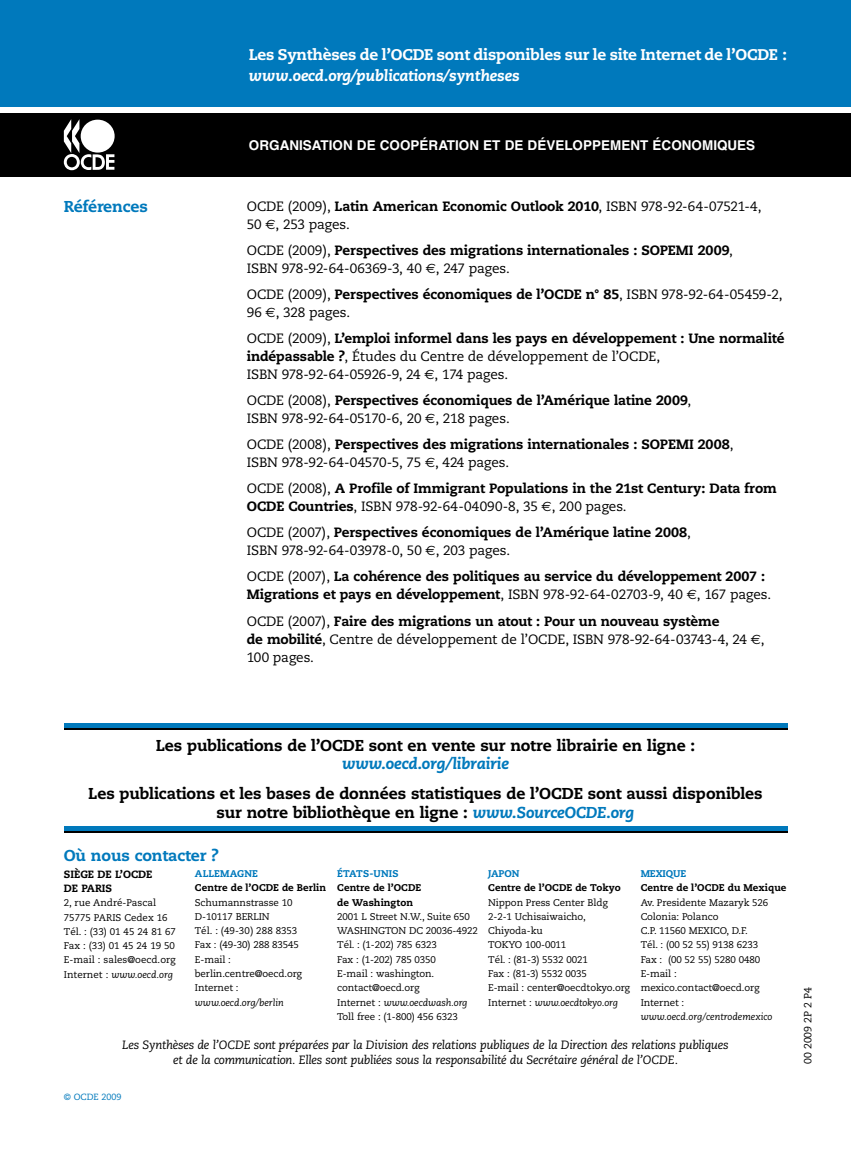
<style>
.page{position:relative;width:851px;height:1149px;background:#fff}
.page>*{position:absolute;margin:0;border:0;box-sizing:border-box;transform-origin:0 0}
.t1{font:800 15.75px/18.8px "Caecilia";letter-spacing:-.015em;color:#000;text-align:center}
._01_Heading_2{font:800 15.75px "Caecilia";letter-spacing:-.01em;color:#0079bc}
._99_ToC{font:800 15.45px/21px "Caecilia";letter-spacing:-.015em;color:#fff}
._00_Body{font:13.5px/18px "Caecilia";letter-spacing:-.015em;color:#000}
._00_Body-2{font:800 13.5px/18px "Caecilia";letter-spacing:-.01em;color:#000}
.t2{font:700 13.5px "Helvetica";color:#fff}
.t3{font:italic 12px/15px "Caecilia";letter-spacing:-.02em;color:#000;text-align:center}
.t4{font:800 10.5px/14.2px "Caecilia";color:#000}
.t5{font:10.5px "Caecilia";letter-spacing:-.005em;color:#000}
.t6{font:9.75px/14.2px "Caecilia";letter-spacing:-.01em;color:#000}
.t7{font:9px "Caecilia";color:#0079bc}
.s1{font-style:italic}
.s2{font-weight:800}
.s3{font-family:"Euro Sans"}
.s4{font-weight:400}
.s5{font-family:"Euro Sans";font-weight:400}
.s6{font-style:italic;color:#0079bc}
.s7{font-weight:800;color:#0079bc}
</style>
<div class="page">
<div style="left:0;top:0;width:850px;height:106px;background:#0079bc"></div>
<div style="left:0;top:113px;width:850px;height:63px;background:#000"></div>
<hr style="left:64px;top:723px;width:723px;height:4px;background:#0079bc">
<hr style="left:64px;top:728px;width:723px;height:1px;background:#000">
<div style="left:64px;top:825px;width:723px;height:5px;background:#0079bc"></div>
<hr style="left:64px;top:830px;width:723px;height:2px;background:#000">
<svg style="left:64px;top:119px;width:50px;height:51px"></svg>
<div style="left:81px;top:120px;width:34px;height:32px;background:#fff;border-radius:50%"></div>
<p class="_01_Heading_2" style="left:64px;top:197px;width:85px">Références</p>
<p class="_99_ToC" style="left:249px;top:44px;width:539px">Les Synthèses de l’OCDE sont disponibles sur le site Internet de l’OCDE : <span class="s1">www.oecd.org/publications/syntheses</span></p>
<p class="t2" style="left:249px;top:136px;width:508px">ORGANISATION DE COOPÉRATION ET DE DÉVELOPPEMENT ÉCONOMIQUES</p>
<p class="_00_Body" style="left:247px;top:197px;width:516px">OCDE (2009), <span class="s2">Latin American Economic Outlook 2010</span>, ISBN 978-92-64-07521-4,<br>50 <span class="s3">€</span>, 253 pages.</p>
<p class="_00_Body-2" style="left:247px;top:241px;width:487px"><span class="s4">OCDE (2009),</span> Perspectives des migrations internationales : SOPEMI 2009<span class="s4">,<br>ISBN 978-92-64-06369-3, 40</span> <span class="s5">€</span><span class="s4">, 247 pages.</span></p>
<p class="_00_Body" style="left:247px;top:285px;width:537px">OCDE (2009), <span class="s2">Perspectives économiques de l’OCDE n° 85</span>, ISBN 978-92-64-05459-2,<br>96 <span class="s3">€</span>, 328 pages.</p>
<p class="_00_Body" style="left:247px;top:329px;width:539px">OCDE (2009), <span class="s2">L’emploi informel dans les pays en développement : Une normalité indépassable ?</span>, Études du Centre de développement de l’OCDE,<br>ISBN 978-92-64-05926-9, 24 <span class="s3">€</span>, 174 pages.</p>
<p class="_00_Body" style="left:247px;top:391px;width:446px">OCDE (2008), <span class="s2">Perspectives économiques de l’Amérique latine 2009</span>,<br>ISBN 978-92-64-05170-6, 20 <span class="s3">€</span>, 218 pages.</p>
<p class="_00_Body-2" style="left:247px;top:435px;width:488px"><span class="s4">OCDE (2008),</span> Perspectives des migrations internationales : SOPEMI 2008<span class="s4">,<br>ISBN 978-92-64-04570-5, 75</span> <span class="s5">€</span><span class="s4">, 424 pages.</span></p>
<p class="_00_Body-2" style="left:247px;top:479px;width:531px"><span class="s4">OCDE (2008),</span> A Profile of Immigrant Populations in the 21st Century: Data from<br>OCDE Countries<span class="s4">, ISBN 978-92-64-04090-8, 35</span> <span class="s5">€</span><span class="s4">, 200 pages.</span></p>
<p class="_00_Body" style="left:247px;top:523px;width:445px">OCDE (2007), <span class="s2">Perspectives économiques de l’Amérique latine 2008</span>,<br>ISBN 978-92-64-03978-0, 50 <span class="s3">€</span>, 203 pages.</p>
<p class="_00_Body-2" style="left:247px;top:567px;width:525px"><span class="s4">OCDE (2007),</span> La cohérence des politiques au service du développement 2007 :<br>Migrations et pays en développement<span class="s4">, ISBN 978-92-64-02703-9, 40</span> <span class="s5">€</span><span class="s4">, 167 pages.</span></p>
<p class="_00_Body" style="left:247px;top:612px;width:519px">OCDE (2007), <span class="s2">Faire des migrations un atout : Pour un nouveau système<br>de mobilité</span>, Centre de développement de l’OCDE, ISBN 978-92-64-03743-4, 24 <span class="s3">€</span>,<br>100 pages.</p>
<p class="t1" style="left:156px;top:735px;width:541px">Les publications de l’OCDE sont en vente sur notre librairie en ligne : <span class="s6">www.oecd.org/librairie</span></p>
<p class="t1" style="left:88px;top:783px;width:676px">Les publications et les bases de données statistiques de l’OCDE sont aussi disponibles sur notre bibliothèque en ligne : <span class="s6">www.SourceOCDE.org</span></p>
<p class="_01_Heading_2" style="left:64px;top:845px;width:156px">Où nous contacter ?</p>
<p class="t4" style="left:64px;top:866px;width:90px">SIÈGE DE L’OCDE<br>DE PARIS</p>
<p class="t6" style="left:64px;top:895px;width:114px">2, rue André-Pascal<br>75775 PARIS Cedex 16<br>Tél. : (33) 01 45 24 81 67<br>Fax : (33) 01 45 24 19 50<br>E-mail : sales@oecd.org<br>Internet : <span class="s1">www.oecd.org</span></p>
<p class="t6" style="left:195px;top:866px;width:133px"><span class="s7">ALLEMAGNE<br></span><span class="s2">Centre de l’OCDE de Berlin<br></span>Schumannstrasse 10<br>D-10117 BERLIN<br>Tél. : (49-30) 288 8353<br>Fax : (49-30) 288 83545<br>E-mail : berlin.centre@oecd.org<br>Internet : <span class="s1">www.oecd.org/berlin</span></p>
<p class="t6" style="left:337px;top:866px;width:142px"><span class="s7">ÉTATS-UNIS<br></span><span class="s2">Centre de l’OCDE<br>de Washington<br></span>2001 L Street N.W., Suite 650<br>WASHINGTON DC 20036-4922<br>Tél. : (1-202) 785 6323<br>Fax : (1-202) 785 0350<br>E-mail : washington. contact@oecd.org<br>Internet : <span class="s1">www.oecdwash.org<br></span>Toll free : (1-800) 456 6323</p>
<p class="t6" style="left:488px;top:866px;width:143px"><span class="s7">JAPON<br></span><span class="s2">Centre de l’OCDE de Tokyo<br></span>Nippon Press Center Bldg<br>2-2-1 Uchisaiwaicho,<br>Chiyoda-ku<br>TOKYO 100-0011<br>Tél. : (81-3) 5532 0021<br>Fax : (81-3) 5532 0035<br>E-mail : center@oecdtokyo.org<br>Internet : <span class="s1">www.oecdtokyo.org</span></p>
<p class="t6" style="left:640px;top:866px;width:147px"><span class="s7">MEXIQUE<br></span><span class="s2">Centre de l’OCDE du Mexique<br></span>Av. Presidente Mazaryk 526<br>Colonia: Polanco<br>C.P. 11560 MEXICO, D.F.<br>Tél. : (00 52 55) 9138 6233<br>Fax : (00 52 55) 5280 0480<br>E-mail : mexico.contact@oecd.org<br>Internet : <span class="s1">www.oecd.org/centrodemexico</span></p>
<p class="t3" style="left:122px;top:1037px;width:608px">Les Synthèses de l’OCDE sont préparées par la Division des relations publiques de la Direction des relations publiques et de la communication. Elles sont publiées sous la responsabilité du Secrétaire général de l’OCDE.</p>
<p class="t7" style="left:64px;top:1091px;width:59px">© OCDE 2009</p>
<p class="t5" style="left:801px;top:1063px;width:78px;rotate:-90deg">00 2009 2P 2 P4</p>
</div>
